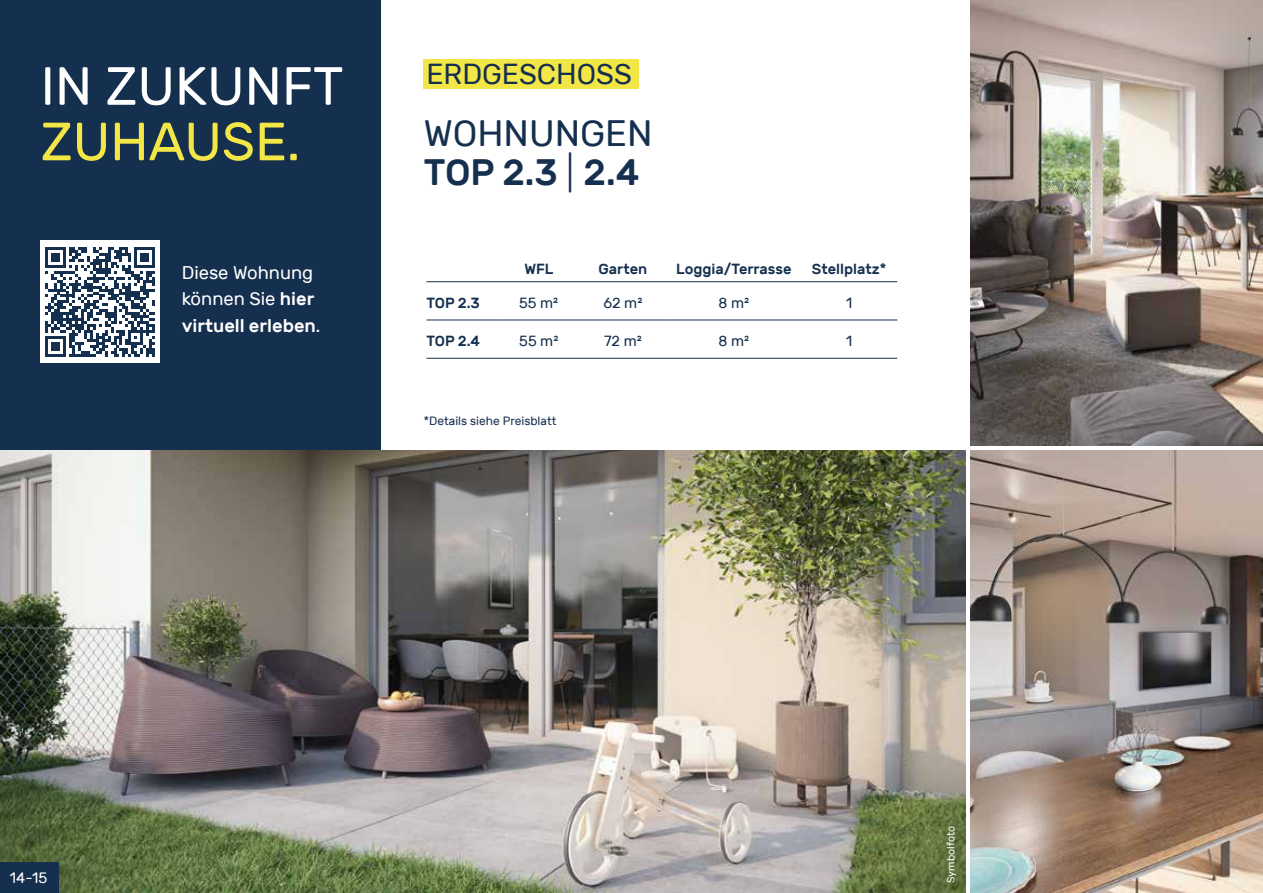
<style>
.page{position:relative;width:1263px;height:893px;background:#fff}
.page>*{position:absolute;margin:0;border:0;box-sizing:border-box;transform-origin:0 0}
.t1{font:53.7px "Rubik";color:#fff}
.t2{font:53.7px "Rubik";color:#f2e747}
.t3{font:36.75px/39px "Rubik";color:#152f4e}
.t4{font:28.95px "Rubik";color:#152f4e}
.t5{font:18.3px/26.5px "Rubik";color:#fff}
.t6{font:15px "Rubik";color:#fff}
.t7{font:500 14.7px "Rubik";color:#152f4e}
.t8{font:14.7px "Rubik";color:#152f4e}
.t9{font:12px "Rubik";color:#152f4e}
.t10{font:10.5px "Rubik";color:#fff}
.s1{font-weight:500}
.s2{font-weight:300}
</style>
<div class="page">
<div style="left:0;top:0;width:381px;height:458px;background:#152f4e"></div>
<img style="left:971px;top:451px;width:292px;height:442px">
<img style="left:971px;top:0;width:292px;height:445px">
<img style="left:0;top:451px;width:965px;height:442px">
<div style="left:424px;top:59px;width:215px;height:29px;background:#f2e747"></div>
<div style="left:0;top:862px;width:58px;height:31px;background:#152f4e"></div>
<div style="left:41px;top:241px;width:119px;height:122px;background:#fff"></div>
<svg style="left:45px;top:247px;width:110px;height:110px"></svg>
<svg style="left:426px;top:282px;width:471px;height:76px"></svg>
<hr style="left:426px;top:320px;width:73px;height:1px;background:#152f4e">
<hr style="left:499px;top:320px;width:80px;height:1px;background:#152f4e">
<hr style="left:579px;top:320px;width:88px;height:1px;background:#152f4e">
<hr style="left:667px;top:320px;width:134px;height:1px;background:#152f4e">
<hr style="left:801px;top:320px;width:96px;height:1px;background:#152f4e">
<hr style="left:426px;top:358px;width:73px;height:1px;background:#152f4e">
<hr style="left:499px;top:358px;width:80px;height:1px;background:#152f4e">
<hr style="left:579px;top:358px;width:88px;height:1px;background:#152f4e">
<hr style="left:667px;top:358px;width:134px;height:1px;background:#152f4e">
<hr style="left:801px;top:358px;width:96px;height:1px;background:#152f4e">
<hr style="left:426px;top:281px;width:73px;height:1px;background:#152f4e">
<hr style="left:499px;top:281px;width:80px;height:1px;background:#152f4e">
<hr style="left:579px;top:281px;width:88px;height:1px;background:#152f4e">
<hr style="left:667px;top:281px;width:134px;height:1px;background:#152f4e">
<hr style="left:801px;top:281px;width:96px;height:1px;background:#152f4e">
<h3 class="t4" style="left:426px;top:58px;width:207px">ERDGESCHOSS</h3>
<h1 class="t1" style="left:41px;top:56px;width:304px">IN ZUKUNFT</h1>
<h1 class="t2" style="left:41px;top:112px;width:261px">ZUHAUSE.</h1>
<h2 class="t3" style="left:424px;top:115px;width:230px">WOHNUNGEN<br><span class="s1">TOP 2.3</span> <span class="s2">|</span> <span class="s1">2.4</span></h2>
<p class="t5" style="left:182px;top:260px;width:140px">Diese Wohnung können Sie <span class="s1">hier virtuell erleben</span>.</p>
<p class="t7" style="left:524px;top:261px;width:31px">WFL</p>
<p class="t7" style="left:598px;top:261px;width:50px">Garten</p>
<p class="t7" style="left:676px;top:261px;width:117px">Loggia/Terrasse</p>
<p class="t7" style="left:812px;top:261px;width:76px">Stellplatz*</p>
<p class="t7" style="left:426px;top:294px;width:55px">TOP 2.3</p>
<p class="t8" style="left:519px;top:294px;width:41px">55 m²</p>
<p class="t8" style="left:603px;top:294px;width:40px">62 m²</p>
<p class="t8" style="left:718px;top:294px;width:32px">8 m²</p>
<p class="t8" style="left:846px;top:294px;width:8px">1</p>
<p class="t7" style="left:426px;top:333px;width:55px">TOP 2.4</p>
<p class="t8" style="left:519px;top:333px;width:41px">55 m²</p>
<p class="t8" style="left:604px;top:333px;width:39px">72 m²</p>
<p class="t8" style="left:718px;top:333px;width:32px">8 m²</p>
<p class="t8" style="left:846px;top:333px;width:8px">1</p>
<p class="t9" style="left:424px;top:414px;width:134px">*Details siehe Preisblatt</p>
<p class="t6" style="left:10px;top:869px;width:39px">14-15</p>
<p class="t10" style="left:945px;top:883px;width:58px;rotate:-90deg">Symbolfoto</p>
</div>
